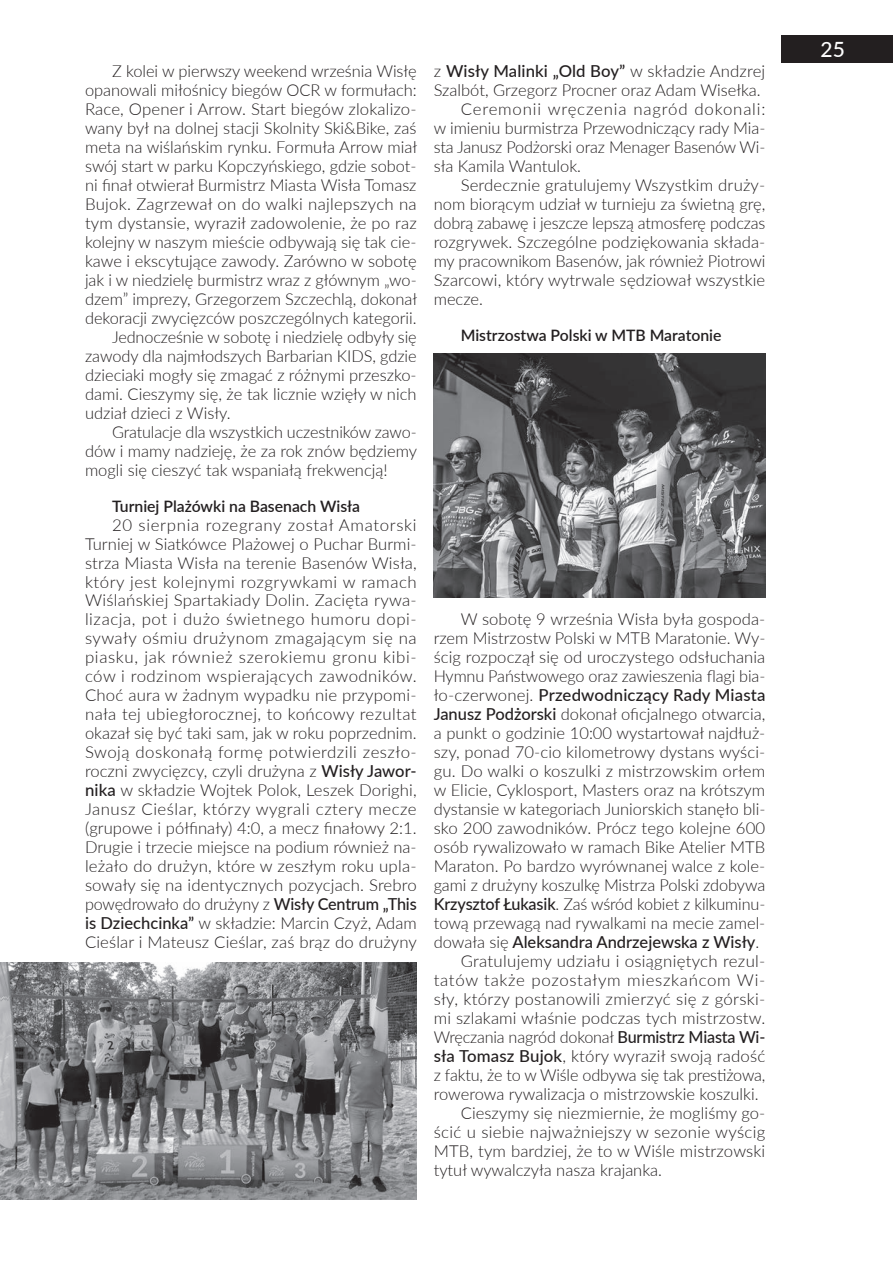
<style>
.page{position:relative;width:893px;height:1263px;background:#fff}
.page>*{position:absolute;margin:0;border:0;box-sizing:border-box;transform-origin:0 0}
.t1{font:500 21px "Lato";color:#fff}
.t2{font:300 16.5px/19px "Lato";color:#231f20;text-align:justify}
.t3{font:500 16.5px "Lato";color:#231f20}
.t4{font:300 16.5px "Lato";letter-spacing:.02em;color:#231f20}
.t5{font:300 16.5px "Lato";letter-spacing:.04em;color:#231f20}
.t6{font:300 16.5px "Lato";letter-spacing:.05em;color:#231f20}
.t7{font:600 15.75px "Lato";color:#231f20}
.s1{font-weight:500}
.s2{font-weight:300}
</style>
<div class="page">
<div style="left:781px;top:36px;width:112px;height:27px;background:#231f20"></div>
<img style="left:0;top:963px;width:417px;height:236px">
<img style="left:434px;top:353px;width:331px;height:244px">
<p class="t2" style="left:112px;top:61px;width:306px">Z kolei w pierwszy weekend września Wisłę</p>
<p class="t2" style="left:85px;top:80px;width:333px">opanowali miłośnicy biegów OCR w formułach:</p>
<p class="t2" style="left:85px;top:99px;width:333px">Race, Opener i Arrow. Start biegów zlokalizo-</p>
<p class="t2" style="left:85px;top:118px;width:333px">wany był na dolnej stacji Skolnity Ski&amp;Bike, zaś</p>
<p class="t2" style="left:85px;top:137px;width:333px">meta na wiślańskim rynku. Formuła Arrow miał</p>
<p class="t2" style="left:85px;top:156px;width:333px">swój start w parku Kopczyńskiego, gdzie sobot-</p>
<p class="t2" style="left:85px;top:175px;width:333px">ni finał otwierał Burmistrz Miasta Wisła Tomasz</p>
<p class="t2" style="left:85px;top:194px;width:333px">Bujok. Zagrzewał on do walki najlepszych na</p>
<p class="t2" style="left:85px;top:213px;width:333px">tym dystansie, wyraził zadowolenie, że po raz</p>
<p class="t2" style="left:85px;top:232px;width:333px">kolejny w naszym mieście odbywają się tak cie-</p>
<p class="t2" style="left:85px;top:251px;width:333px">kawe i ekscytujące zawody. Zarówno w sobotę</p>
<p class="t2" style="left:85px;top:270px;width:333px">jak i w niedzielę burmistrz wraz z głównym „wo-</p>
<p class="t2" style="left:85px;top:289px;width:334px">dzem” imprezy, Grzegorzem Szczechlą, dokonał</p>
<p class="t2" style="left:85px;top:308px;width:333px">dekoracji zwycięzców poszczególnych kategorii.</p>
<p class="t2" style="left:112px;top:327px;width:306px">Jednocześnie w sobotę i niedzielę odbyły się</p>
<p class="t2" style="left:85px;top:346px;width:333px">zawody dla najmłodszych Barbarian KIDS, gdzie</p>
<p class="t2" style="left:85px;top:365px;width:333px">dzieciaki mogły się zmagać z różnymi przeszko-</p>
<p class="t2" style="left:85px;top:384px;width:333px">dami. Cieszymy się, że tak licznie wzięły w nich</p>
<p class="t2" style="left:85px;top:403px;width:147px">udział dzieci z Wisły.</p>
<p class="t2" style="left:112px;top:422px;width:306px">Gratulacje dla wszystkich uczestników zawo-</p>
<p class="t2" style="left:85px;top:441px;width:334px">dów i mamy nadzieję, że za rok znów będziemy</p>
<p class="t2" style="left:85px;top:459px;width:304px">mogli się cieszyć tak wspaniałą frekwencją!</p>
<p class="t7" style="left:112px;top:494px;width:250px">Turniej Plażówki na Basenach Wisła</p>
<p class="t2" style="left:85px;top:514px;width:333px;text-indent:27px">20 sierpnia rozegrany został Amatorski Turniej w Siatkówce Plażowej o Puchar Burmi&shy;strza Miasta Wisła na terenie Basenów Wisła, który jest kolejnymi rozgrywkami w ramach Wiślańskiej Spartakiady Dolin. Zacięta rywa&shy;lizacja, pot i dużo świetnego humoru dopi&shy;sywały ośmiu drużynom zmagającym się na piasku, jak również szerokiemu gronu kibi&shy;ców i rodzinom wspierających zawodników.<br>Choć aura w żadnym wypadku nie przypomi&shy;nała tej ubiegłorocznej, to końcowy rezultat okazał się być taki sam, jak w roku poprzednim.<br>Swoją doskonałą formę potwierdzili zeszło&shy;roczni zwycięzcy, czyli drużyna z <span class="s1">Wisły Jawor&shy;nika</span> w składzie Wojtek Polok, Leszek Dorighi, Janusz Cieślar, którzy wygrali cztery mecze (grupowe i półfinały) 4:0, a mecz finałowy 2:1.<br>Drugie i trzecie miejsce na podium również na&shy;leżało do drużyn, które w zeszłym roku upla&shy;sowały się na identycznych pozycjach. Srebro powędrowało do drużyny z <span class="s1">Wisły Centrum „This is Dziechcinka”</span> w składzie: Marcin Czyż, Adam Cieślar i Mateusz Cieślar, zaś brąz do drużyny</p>
<p class="t3" style="left:434px;top:59px;width:333px"><span class="s2">z</span> Wisły Malinki „Old Boy” <span class="s2">w składzie Andzrej</span></p>
<p class="t2" style="left:434px;top:80px;width:329px">Szalbót, Grzegorz Procner oraz Adam Wisełka.</p>
<p class="t6" style="left:461px;top:98px;width:306px">Ceremonii wręczenia nagród dokonali:</p>
<p class="t2" style="left:434px;top:118px;width:333px">w imieniu burmistrza Przewodniczący rady Mia-</p>
<p class="t2" style="left:434px;top:137px;width:333px">sta Janusz Podżorski oraz Menager Basenów Wi-</p>
<p class="t2" style="left:434px;top:156px;width:149px">sła Kamila Wantulok.</p>
<p class="t2" style="left:461px;top:175px;width:306px">Serdecznie gratulujemy Wszystkim druży-</p>
<p class="t2" style="left:434px;top:194px;width:333px">nom biorącym udział w turnieju za świetną grę,</p>
<p class="t2" style="left:434px;top:213px;width:333px">dobrą zabawę i jeszcze lepszą atmosferę podczas</p>
<p class="t2" style="left:434px;top:232px;width:333px">rozgrywek. Szczególne podziękowania składa-</p>
<p class="t2" style="left:434px;top:251px;width:333px">my pracownikom Basenów, jak również Piotrowi</p>
<p class="t2" style="left:434px;top:270px;width:333px">Szarcowi, który wytrwale sędziował wszystkie</p>
<p class="t2" style="left:434px;top:289px;width:51px">mecze.</p>
<p class="t7" style="left:461px;top:324px;width:262px">Mistrzostwa Polski w MTB Maratonie</p>
<p class="t2" style="left:461px;top:609px;width:306px">W sobotę 9 września Wisła była gospoda-</p>
<p class="t2" style="left:434px;top:628px;width:333px">rzem Mistrzostw Polski w MTB Maratonie. Wy-</p>
<p class="t2" style="left:434px;top:647px;width:333px">ścig rozpoczął się od uroczystego odsłuchania</p>
<p class="t2" style="left:434px;top:666px;width:333px">Hymnu Państwowego oraz zawieszenia flagi bia-</p>
<p class="t3" style="left:434px;top:683px;width:333px"><span class="s2">ło-czerwonej.</span> Przedwodniczący Rady Miasta</p>
<p class="t2" style="left:434px;top:704px;width:333px"><span class="s1">Janusz Podżorski</span> dokonał oficjalnego otwarcia,</p>
<p class="t2" style="left:434px;top:723px;width:333px">a punkt o godzinie 10:00 wystartował najdłuż-</p>
<p class="t2" style="left:434px;top:742px;width:333px">szy, ponad 70-cio kilometrowy dystans wyści-</p>
<p class="t2" style="left:434px;top:761px;width:333px">gu. Do walki o koszulki z mistrzowskim orłem</p>
<p class="t2" style="left:434px;top:780px;width:333px">w Elicie, Cyklosport, Masters oraz na krótszym</p>
<p class="t2" style="left:434px;top:799px;width:333px">dystansie w kategoriach Juniorskich stanęło bli-</p>
<p class="t2" style="left:434px;top:818px;width:333px">sko 200 zawodników. Prócz tego kolejne 600</p>
<p class="t2" style="left:434px;top:837px;width:333px">osób rywalizowało w ramach Bike Atelier MTB</p>
<p class="t2" style="left:434px;top:856px;width:333px">Maraton. Po bardzo wyrównanej walce z kole-</p>
<p class="t2" style="left:434px;top:875px;width:333px">gami z drużyny koszulkę Mistrza Polski zdobywa</p>
<p class="t2" style="left:434px;top:894px;width:333px"><span class="s1">Krzysztof Łukasik</span>. Zaś wśród kobiet z kilkuminu-</p>
<p class="t2" style="left:434px;top:913px;width:333px">tową przewagą nad rywalkami na mecie zamel-</p>
<p class="t3" style="left:434px;top:930px;width:327px"><span class="s2">dowała się</span> Aleksandra Andrzejewska z Wisły<span class="s2">.</span></p>
<p class="t2" style="left:461px;top:951px;width:306px">Gratulujemy udziału i osiągniętych rezul-</p>
<p class="t5" style="left:434px;top:969px;width:333px">tatów także pozostałym mieszkańcom Wi-</p>
<p class="t4" style="left:434px;top:987px;width:333px">sły, którzy postanowili zmierzyć się z górski-</p>
<p class="t2" style="left:434px;top:1008px;width:333px">mi szlakami właśnie podczas tych mistrzostw.</p>
<p class="t2" style="left:434px;top:1027px;width:333px">Wręczania nagród dokonał <span class="s1">Burmistrz Miasta Wi-</span></p>
<p class="t2" style="left:434px;top:1046px;width:333px"><span class="s1">sła Tomasz Bujok</span>, który wyraził swoją radość</p>
<p class="t2" style="left:434px;top:1065px;width:333px">z faktu, że to w Wiśle odbywa się tak prestiżowa,</p>
<p class="t2" style="left:434px;top:1084px;width:326px">rowerowa rywalizacja o mistrzowskie koszulki.</p>
<p class="t2" style="left:461px;top:1103px;width:306px">Cieszymy się niezmiernie, że mogliśmy go-</p>
<p class="t4" style="left:434px;top:1120px;width:333px">ścić u siebie najważniejszy w sezonie wyścig</p>
<p class="t2" style="left:434px;top:1141px;width:333px">MTB, tym bardziej, że to w Wiśle mistrzowski</p>
<p class="t2" style="left:434px;top:1160px;width:230px">tytuł wywalczyła nasza krajanka.</p>
<p class="t1" style="left:820px;top:34px;width:26px">25</p>
</div>
